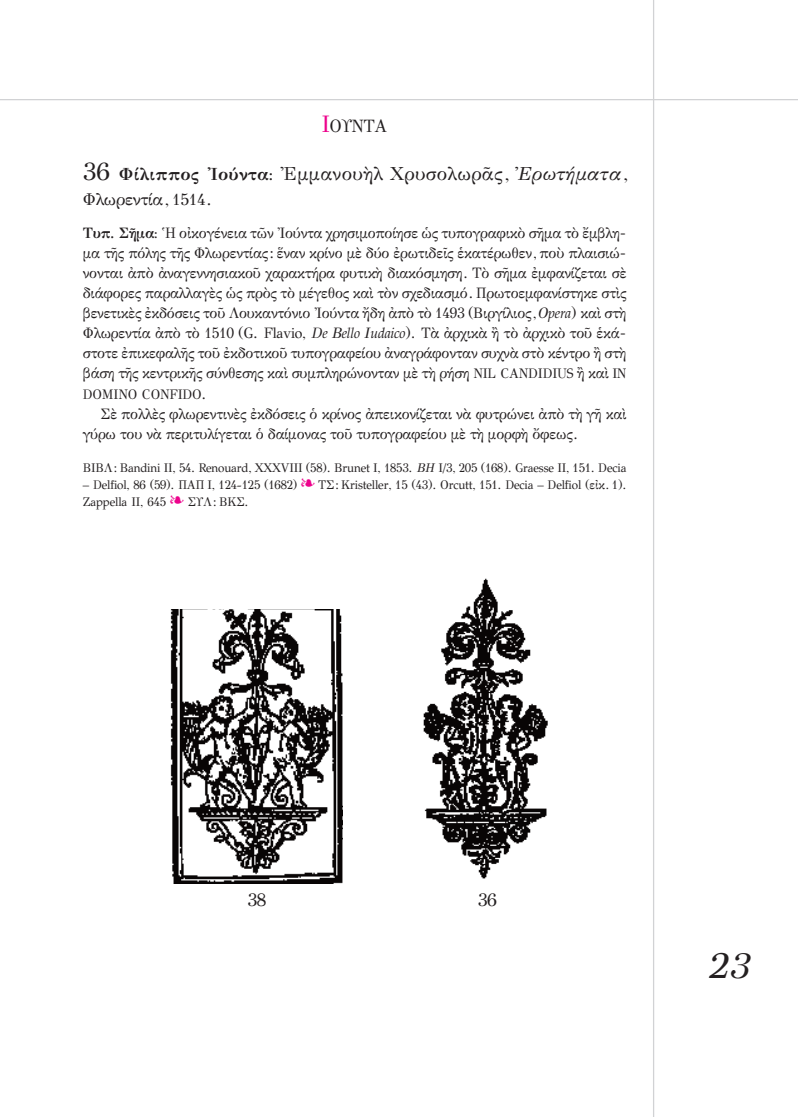
<style>
.page{position:relative;width:798px;height:1117px;background:#fff}
.page>*{position:absolute;margin:0;border:0;box-sizing:border-box;transform-origin:0 0}
.t1{font:italic 35px "GFS Bodoni";color:#231f20}
.t2{font:18.75px "GFS Didot";letter-spacing:.015em;color:#231f20}
.t3{font:18.12px "GFS Didot";color:#231f20}
.t4{font:17.75px "GFS Didot";letter-spacing:-.02em;color:#231f20;scale:.95 1}
.t5{font:16.88px "GFS Didot";letter-spacing:-.015em;color:#231f20}
.t6{font:15px/20px "GFS Didot";letter-spacing:-.015em;color:#231f20;text-align:justify;scale:.95 1}
.t7{font:13.75px "GFS Didot GL";letter-spacing:-.015em;color:#231f20;scale:.95 1}
.t8{font:12.5px "GFS Didot GL";letter-spacing:-.015em;color:#231f20;scale:.95 1}
.t9{font:12.5px "GFS Didot";letter-spacing:-.015em;color:#231f20;scale:.95 1}
.s1{font-family:"GFS Didot GL";font-size:23.75px;color:#ed028c}
.s2{font-size:25px}
.s3{font-weight:700;font-size:17.5px}
.s4{font-style:italic}
.s5{font-size:16.25px}
.s6{font-weight:700}
.s7{font-family:"GFS Didot GL";font-style:italic}
.s8{font-family:"GFS Didot GL"}
.s9{font-family:"GFS Didot GL";font-size:13.75px}
.s10{font-size:15px}
.s11{font-family:"GFS Didot"}
</style>
<div class="page">
<hr style="left:652px;top:0;width:2px;height:1116px;background:#d1d2d4">
<hr style="left:0;top:99px;width:797px;height:1px;background:#d1d2d4">
<img style="left:171px;top:609px;width:171px;height:274px">
<img style="left:423px;top:578px;width:125px;height:301px">
<p class="t4" style="left:322px;top:115px;width:70px"><span class="s1">Ι</span>ΟΥΝΤΑ</p>
<p class="t2" style="left:83px;top:162px;width:545px"><span class="s2">36</span> <span class="s3">Φίλιππος Ἰούντα:</span> \ΕΜΜΑΝΟΥCΛ ΧΡΥΣΟΛΩΡÄΣ, <span class="s4">\Ερωτήματα</span>,</p>
<p class="t5" style="left:83px;top:189px;width:130px">ΦΛΩΡΕΝΤΊΑ, <span class="s5">1514.</span></p>
<p class="t6" style="left:83px;top:223px;width:573px"><span class="s6">Τυπ. Σῆμα:</span> ^Η Ο¨ΚΟΓΈΝΕΙΑ Τ΅Ν \ΙΟΎΝΤΑ ΧΡΗΣΙΜΟΠΟΊΗΣΕ ½Σ ΤΥΠΟΓΡΑΦΙΚE ΣÉΜΑ ΤE ÖΜΒΛΗ-ΜΑ ΤÉΣ ΠΌΛΗΣ ΤÉΣ ΦΛΩΡΕΝΤΊΑΣ: ≤ΝΑΝ ΚΡΊΝΟ ΜB ΔΎΟ ÂΡΩΤΙΔΕÖΣ ËΚΑΤΈΡΩΘΕΝ, ΠΟF ΠΛΑΙΣΙΏ-ΝΟΝΤΑΙ ÀΠE ÀΝΑΓΕΝΝΗΣΙΑΚΟÜ ΧΑΡΑΚΤΉΡΑ ΦΥΤΙΚC ΔΙΑΚΌΣΜΗΣΗ. ΤE ΣÉΜΑ ÂΜΦΑΝΊΖΕΤΑΙ ΣB ΔΙΆΦΟΡΕΣ ΠΑΡΑΛΛΑΓBΣ ½Σ ΠΡEΣ ΤE ΜΈΓΕΘΟΣ ΚΑD ΤEΝ ΣΧΕΔΙΑΣΜΌ. ΠΡΩΤΟΕΜΦΑΝΊΣΤΗΚΕ ΣΤDΣ ΒΕΝΕΤΙΚBΣ ÂΚΔΌΣΕΙΣ ΤΟÜ ΛΟΥΚΑΝΤΌΝΙΟ \ΙΟΎΝΤΑ ¦ΔΗ ÀΠE ΤE 1493 (ΒΙΡΓΊΛΙΟΣ, <span class="s7">Opera</span><span class="s8">)</span> ΚΑD ΣΤC ΦΛΩΡΕΝΤΊΑ ÀΠE ΤE 1510 (<span class="s8">G. Flavio,</span> <span class="s7">De Bello Iudaico</span><span class="s8">).</span> ΤA ÀΡΧΙΚA J ΤE ÀΡΧΙΚE ΤΟÜ ËΚΆ-ΣΤΟΤΕ ÂΠΙΚΕΦΑΛÉΣ ΤΟÜ ÂΚΔΟΤΙΚΟÜ ΤΥΠΟΓΡΑΦΕΊΟΥ ÀΝΑΓΡΆΦΟΝΤΑΝ ΣΥΧΝA ΣΤE ΚΈΝΤΡΟ J ΣΤC ΒΆΣΗ ΤÉΣ ΚΕΝΤΡΙΚÉΣ ΣΎΝΘΕΣΗΣ ΚΑD ΣΥΜΠΛΗΡΏΝΟΝΤΑΝ ΜB ΤC ΡΉΣΗ <span class="s9">NIL CANDIDIUS</span> J ΚΑD <span class="s9">ΙN</span></p>
<p class="t7" style="left:83px;top:388px;width:131px">DOMINO CONFIDO<span class="s10">.</span></p>
<p class="t6" style="left:83px;top:403px;width:573px;text-indent:18px">ΣB ΠΟΛΛBΣ ΦΛΩΡΕΝΤΙΝBΣ ÂΚΔΌΣΕΙΣ Ï ΚΡΊΝΟΣ ÀΠΕΙΚΟΝΊΖΕΤΑΙ ΝA ΦΥΤΡΏΝΕΙ ÀΠE ΤC ΓÉ ΚΑD<br>ΓΎΡΩ ΤΟΥ ΝA ΠΕΡΙΤΥΛΊΓΕΤΑΙ Ï ΔΑΊΜΟΝΑΣ ΤΟÜ ΤΥΠΟΓΡΑΦΕΊΟΥ ΜB ΤC ΜΟΡΦC ÙΦΕΩΣ.</p>
<p class="t8" style="left:83px;top:463px;width:573px"><span class="s11">ΒΙΒΛ:</span> Bandini II, <span class="s11">54</span>. Renouard, XXXVIII (<span class="s11">58</span>). Brunet I, <span class="s11">1853</span>. <span class="s4">BH</span> I/<span class="s11">3</span>, <span class="s11">205</span> (<span class="s11">168</span>). Graesse II, <span class="s11">151</span>. Decia</p>
<p class="t9" style="left:83px;top:477px;width:227px"><span class="s8">– Delfiol,</span> 86 <span class="s8">(</span>59<span class="s8">).</span> ΠΑΠ Ι<span class="s8">,</span> 124<span class="s8">-</span>125 <span class="s8">(</span>1682<span class="s8">)</span></p>
<p class="t8" style="left:318px;top:480px;width:326px"><span class="s11">TΣ:</span> Kristeller, <span class="s11">15</span> (<span class="s11">43</span>). Orcutt, <span class="s11">151</span>. Decia – Delfiol <span class="s11">(Ε¨Κ. 1</span>).</p>
<p class="t8" style="left:83px;top:497px;width:89px">Zappella II, <span class="s11">645</span></p>
<p class="t9" style="left:188px;top:494px;width:66px">ΣΥΛ: ΒΚΣ<span class="s8">.</span></p>
<p class="t3" style="left:247px;top:888px;width:20px">38</p>
<p class="t3" style="left:477px;top:888px;width:20px">36</p>
<p class="t1" style="left:708px;top:939px;width:45px">23</p>
</div>
